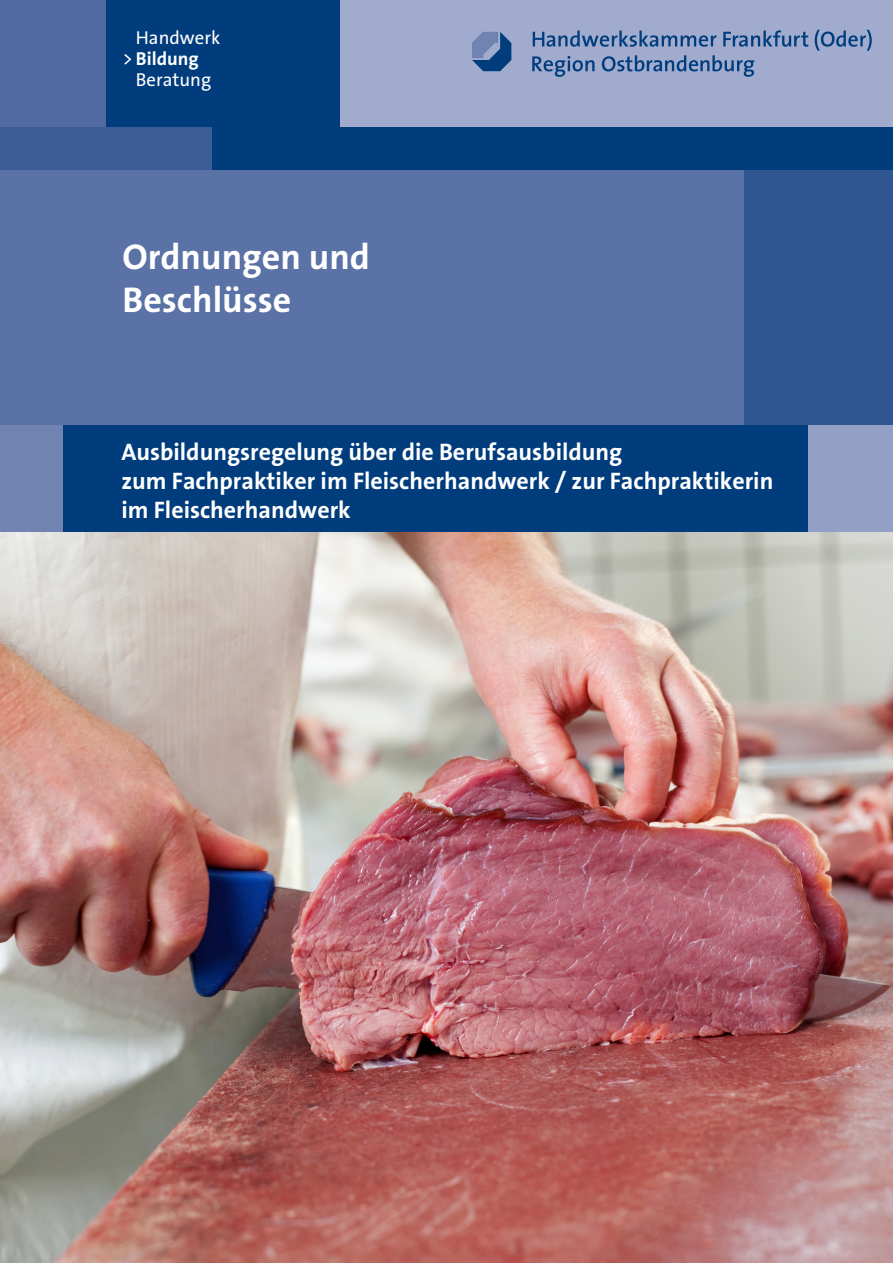
<style>
.page{position:relative;width:893px;height:1263px;background:#fff}
.page>*{position:absolute;margin:0;border:0;box-sizing:border-box;transform-origin:0 0}
.t1{font:700 36px/43.2px "The Sans CE B7";color:#fff}
.t2{font:700 24px/28.8px "The Sans CE B7";color:#fff}
.t3{font:18.75px "The Sans CE B5 Plain";color:#fff}
.t4{font:700 18.75px "The Sans CE B7";color:#fff}
.s1{font-family:"The Sans CE B5 Plain";font-weight:400}
</style>
<div class="page">
<div style="left:340px;top:0;width:553px;height:128px;background:#a0abcd"></div>
<img style="left:0;top:531px;width:893px;height:732px">
<div style="left:0;top:0;width:106px;height:128px;background:#516aa0"></div>
<div style="left:106px;top:0;width:234px;height:128px;background:#013d7d"></div>
<div style="left:0;top:128px;width:213px;height:42px;background:#3d5c95"></div>
<div style="left:213px;top:128px;width:680px;height:42px;background:#013d7d"></div>
<div style="left:0;top:170px;width:744px;height:255px;background:#5b72a6"></div>
<div style="left:744px;top:170px;width:149px;height:255px;background:#305691"></div>
<div style="left:0;top:425px;width:64px;height:106px;background:#7183b1"></div>
<div style="left:808px;top:425px;width:85px;height:106px;background:#92a0c6"></div>
<div style="left:64px;top:425px;width:744px;height:106px;background:#013d7d"></div>
<svg style="left:533px;top:31px;width:183px;height:16px"></svg>
<svg style="left:723px;top:30px;width:85px;height:17px"></svg>
<svg style="left:815px;top:30px;width:57px;height:21px"></svg>
<svg style="left:532px;top:56px;width:62px;height:21px"></svg>
<svg style="left:602px;top:55px;width:152px;height:22px"></svg>
<svg style="left:472px;top:32px;width:39px;height:39px"></svg>
<p class="t3" style="left:136px;top:27px;width:86px">Handwerk</p>
<p class="t4" style="left:122px;top:49px;width:78px"><span class="s1">&gt;</span> Bildung</p>
<p class="t3" style="left:136px;top:69px;width:77px">Beratung</p>
<h1 class="t1" style="left:122px;top:237px;width:249px">Ordnungen und<br>Beschlüsse</h1>
<p class="t2" style="left:121px;top:439px;width:653px">Ausbildungsregelung über die Berufsausbildung<br>zum Fachpraktiker im Fleischerhandwerk / zur Fachpraktikerin im Fleischerhandwerk</p>
</div>
